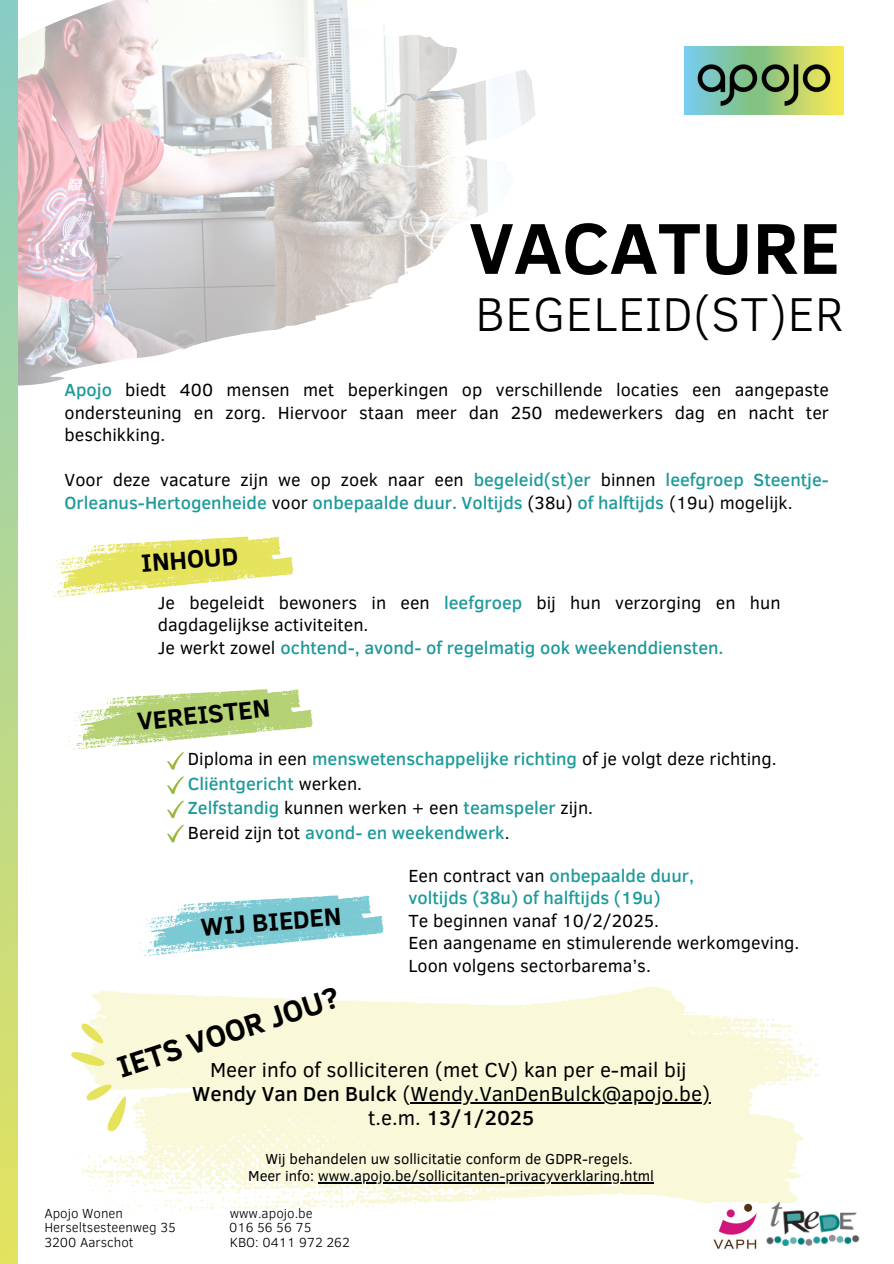
<style>
.page{position:relative;width:894px;height:1264px;background:#fff}
.page>*{position:absolute;margin:0;border:0;box-sizing:border-box;transform-origin:0 0}
.t1{font:700 73.5px "Clear Sans";color:#000}
.t2{font:300 48.75px "Clear Sans";color:#000}
.t3{font:700 30.6px "Clear Sans";color:#000}
.t4{font:700 25.5px "Clear Sans";color:#000}
.t5{font:20.85px/23.7px "Clear Sans";color:#000;text-align:center}
.t6{font:500 20.85px "Clear Sans";color:#000}
.t7{font:18px/22.5px "Clear Sans";color:#000}
.t8{font:500 18px/24.8px "Clear Sans";color:#1e9a9a}
.t9{font:14.85px/16.8px "Clear Sans";color:#000;text-align:center}
.t10{font:300 13.5px "Clear Sans";color:#000}
.s1{font-weight:500;color:#1e9a9a}
.s2{font-weight:400;color:#000}
.s3{font-weight:400;color:#040606}
.s4{color:#040606}
.s5{font-weight:500}
.s6{font-weight:400}
</style>
<div class="page">
<img style="left:684px;top:46px;width:159px;height:69px">
<svg style="left:139px;top:895px;width:245px;height:61px"></svg>
<svg style="left:78px;top:986px;width:742px;height:226px;fill:#f9f8d9"></svg>
<img style="left:757px;top:1201px;width:103px;height:44px">
<img style="left:712px;top:1201px;width:45px;height:48px">
<svg style="left:49px;top:536px;width:245px;height:61px"></svg>
<svg style="left:67px;top:689px;width:246px;height:81px"></svg>
<svg style="left:167px;top:776px;width:17px;height:18px"></svg>
<svg style="left:167px;top:800px;width:17px;height:18px"></svg>
<svg style="left:167px;top:824px;width:17px;height:18px"></svg>
<img style="left:17px;top:0;width:518px;height:387px">
<div style="left:0;top:0;width:17px;height:1263px;background:linear-gradient(to bottom,#87ccc5,#e3e35e)"></div>
<hr style="left:410px;top:1102px;width:292px;height:1px;background:#000">
<hr style="left:318px;top:1181px;width:336px;height:2px;background:#000">
<svg style="left:71px;top:1014px;width:63px;height:126px"></svg>
<h6 class="t1" style="left:469px;top:195px;width:372px">VACATURE</h6>
<p class="t2" style="left:475px;top:278px;width:370px">BEGELEID(ST)ER</p>
<h4 class="t7" style="left:65px;top:377px;width:765px;text-align:justify"><span class="s1">Apojo</span> biedt 400 mensen met beperkingen op verschillende locaties een aangepaste ondersteuning en zorg. Hiervoor staan meer dan 250 medewerkers dag en nacht ter beschikking.</h4>
<h6 class="t8" style="left:65px;top:467px;width:765px;line-height:22.5px"><span class="s2">Voor deze vacature zijn we op zoek naar een</span> begeleid(st)er <span class="s2">binnen</span> leefgroep Steentje-<br>Orleanus-Hertogenheide <span class="s3">voor</span> onbepaalde duur. Voltijds <span class="s2">(38u)</span> of halftijds <span class="s3">(19u) mogelijk.</span></h6>
<h6 class="t4" style="left:140px;top:544px;width:99px;rotate:-4deg">INHOUD</h6>
<p class="t7" style="left:158px;top:590px;width:624px">Je begeleidt bewoners in een <span class="s1">leefgroep</span> bij hun verzorging en hun dagdagelijkse activiteiten.<br>Je werkt zowel <span class="s1">ochtend-, avond- of regelmatig ook weekenddiensten.</span></p>
<h6 class="t4" style="left:136px;top:703px;width:135px;rotate:-6deg">VEREISTEN</h6>
<p class="t8" style="left:188px;top:745px;width:590px"><span class="s2">Diploma in een</span> menswetenschappelijke richting <span class="s2">of je volgt deze richting.<br></span>Cliëntgericht <span class="s2">werken.</span></p>
<h1 class="t8" style="left:188px;top:794px;width:406px">Zelfstandig <span class="s2">kunnen werken + een</span> teamspeler <span class="s2">zijn.</span></h1>
<h2 class="t8" style="left:188px;top:819px;width:323px"><span class="s2">Bereid zijn tot</span> avond- en weekendwerk<span class="s2">.</span></h2>
<p class="t4" style="left:199px;top:907px;width:142px;rotate:-4deg">WIJ BIEDEN</p>
<p class="t7" style="left:408px;top:863px;width:392px">Een contract <span class="s4">van</span> <span class="s1">onbepaalde duur,<br>voltijds (38u) of halftijds (19u)<br></span>Te beginnen vanaf 10/2/2025.<br>Een aangename en stimulerende werkomgeving.<br>Loon volgens sectorbarema’s.</p>
<h6 class="t3" style="left:111px;top:1046px;width:233px;rotate:-18deg">IETS VOOR JOU?</h6>
<p class="t5" style="left:192px;top:1057px;width:519px">Meer info of solliciteren (met CV) kan per e-mail bij<br><span class="s5">Wendy Van Den Bulck</span> (Wendy.VanDenBulck@apojo.be)</p>
<p class="t6" style="left:368px;top:1102px;width:168px"><span class="s6">t.e.m.</span> 13/1/2025</p>
<p class="t9" style="left:248px;top:1149px;width:407px">Wij behandelen uw sollicitatie conform de GDPR-regels.<br>Meer info: www.apojo.be/sollicitanten-privacyverklaring.html</p>
<p class="t10" style="left:44px;top:1203px;width:80px">Apojo Wonen</p>
<p class="t10" style="left:230px;top:1203px;width:84px">www.apojo.be</p>
<p class="t10" style="left:44px;top:1217px;width:133px">Herseltsesteenweg 35</p>
<p class="t10" style="left:229px;top:1217px;width:84px">016 56 56 75</p>
<p class="t10" style="left:44px;top:1232px;width:91px">3200 Aarschot</p>
<p class="t10" style="left:230px;top:1232px;width:121px">KBO: 0411 972 262</p>
</div>
